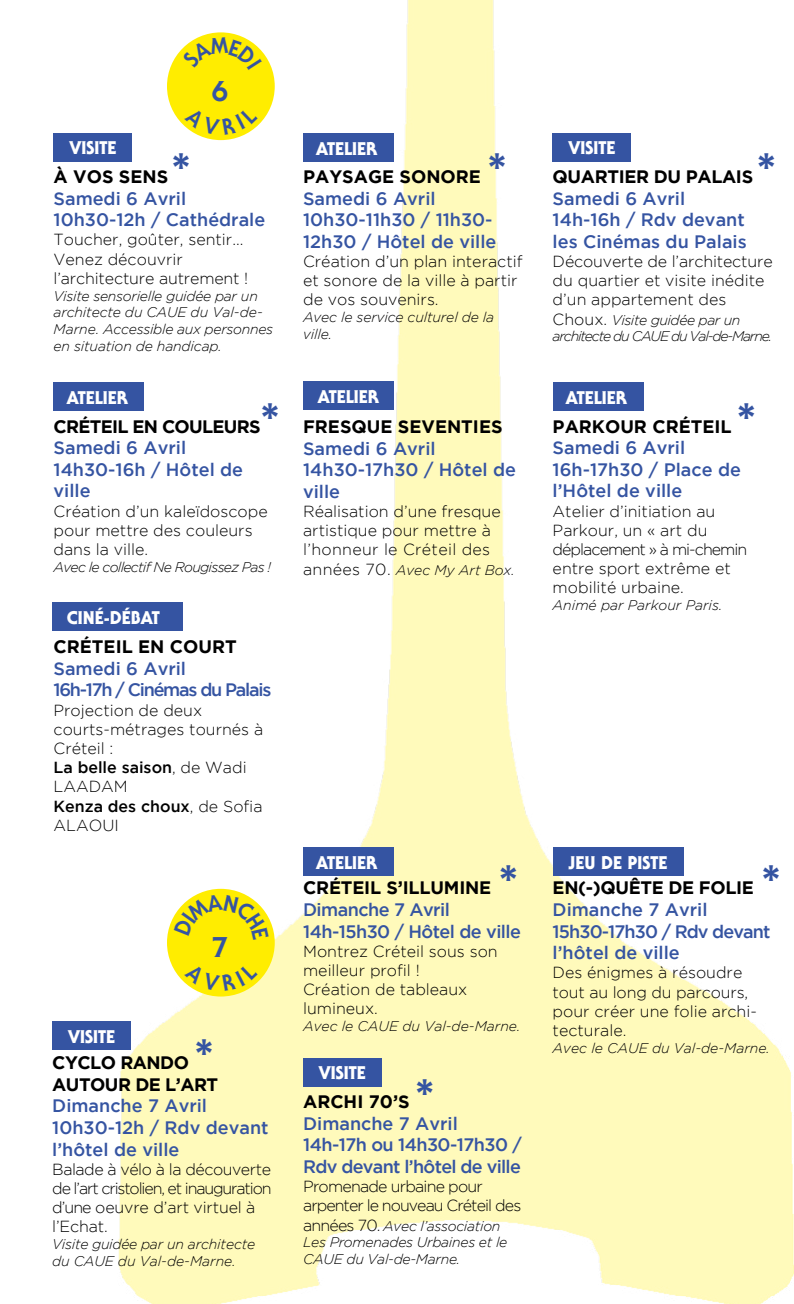
<style>
.page{position:relative;width:794px;height:1304px;background:#fff}
.page>*{position:absolute;margin:0;border:0;box-sizing:border-box;transform-origin:0 0}
.t1{font:700 48px "Gotham";color:#3554a2}
.t2{font:800 28px "Serif Gothic";color:#3554a2}
.t3{font:500 18px/21.6px "Gotham";color:#3554a2}
.t4{font:700 18px "Gotham";letter-spacing:-.01em;color:#000}
.t5{font:800 18px "Serif Gothic";color:#fff}
.t6{font:500 18px/21.6px "Gotham";letter-spacing:-.03em;color:#3554a2}
.t7{font:500 18px/21.6px "Gotham";color:#3554a1}
.t8{font:500 18px/21.6px "Gotham";letter-spacing:-.03em;color:#3554a1}
.t9{font:500 18px/21.6px "Gotham";letter-spacing:-.07em;color:#3554a2}
.t10{font:700 18px/21.6px "Gotham";letter-spacing:-.03em;color:#000}
.t11{font:700 18px "Gotham";letter-spacing:-.04em;color:#000}
.t12{font:300 16px/19.2px "Gotham";color:#000}
.t13{font:300 16px/19.2px "Gotham";letter-spacing:-.03em;color:#000}
.t14{font:300 16px/19.2px "Gotham";letter-spacing:-.06em;color:#000}
.t15{font:italic 300 14px/16.8px "Gotham";letter-spacing:-.02em;color:#000}
.t16{font:italic 300 14px "Gotham";color:#000}
.t17{font:italic 300 14px/16.8px "Gotham";letter-spacing:-.08em;color:#000}
.t18{font:italic 300 14px "Gotham";letter-spacing:-.05em;color:#000}
.s1{font-style:normal;font-size:16px}
.s2{font-weight:500}
</style>
<div class="page">
<img style="left:52px;top:0;width:742px;height:1304px">
<div style="left:167px;top:889px;width:108px;height:108px;background:#ffed00;border-radius:50%"></div>
<div style="left:54px;top:133px;width:78px;height:28px;background:#3554a2"></div>
<div style="left:303px;top:133px;width:91px;height:28px;background:#3554a2"></div>
<div style="left:303px;top:382px;width:91px;height:28px;background:#3554a2"></div>
<div style="left:54px;top:382px;width:90px;height:28px;background:#3554a2"></div>
<div style="left:552px;top:383px;width:91px;height:28px;background:#3554a2"></div>
<div style="left:52px;top:603px;width:131px;height:28px;background:#3554a2"></div>
<div style="left:303px;top:1058px;width:79px;height:28px;background:#3554a2"></div>
<div style="left:303px;top:847px;width:91px;height:28px;background:#3554a2"></div>
<div style="left:552px;top:847px;width:131px;height:28px;background:#3554a2"></div>
<div style="left:52px;top:1022px;width:79px;height:28px;background:#3554a2"></div>
<div style="left:167px;top:32px;width:108px;height:108px;background:#ffed00;border-radius:50%"></div>
<div style="left:552px;top:133px;width:79px;height:28px;background:#3554a2"></div>
<svg style="left:174px;top:894px;width:95px;height:25px"></svg>
<svg style="left:184px;top:982px;width:74px;height:9px"></svg>
<svg style="left:182px;top:38px;width:80px;height:14px"></svg>
<svg style="left:184px;top:125px;width:74px;height:10px"></svg>
<h2 class="t2" style="left:211px;top:74px;width:19px">6</h2>
<p class="t5" style="left:69px;top:136px;width:48px">VISITE</p>
<p class="t4" style="left:54px;top:166px;width:116px">À VOS SENS</p>
<p class="t3" style="left:54px;top:187px;width:213px">Samedi 6 Avril<br>10h30-12h / Cathédrale</p>
<p class="t12" style="left:54px;top:230px;width:196px">Toucher, goûter, sentir...<br>Venez découvrir l’architecture autrement !</p>
<p class="t15" style="left:54px;top:287px;width:221px">Visite sensorielle guidée par un architecte du CAUE du Val-de-<br>Marne. Accessible aux personnes en situation de handicap.</p>
<p class="t5" style="left:568px;top:136px;width:48px">VISITE</p>
<p class="t4" style="left:552px;top:166px;width:202px">QUARTIER DU PALAIS</p>
<p class="t3" style="left:552px;top:187px;width:196px">Samedi 6 Avril<br>14h-16h / Rdv devant les Cinémas du Palais</p>
<p class="t12" style="left:552px;top:252px;width:222px">Découverte de l’architecture du quartier et visite inédite d’un appartement des</p>
<p class="t17" style="left:552px;top:311px;width:221px"><span class="s1">Choux.</span> Visite guidée par un architecte du CAUE du Val-de-Marne.</p>
<p class="t5" style="left:316px;top:137px;width:63px">ATELIER</p>
<h1 class="t1" style="left:171px;top:143px;width:22px">*</h1>
<h1 class="t1" style="left:487px;top:143px;width:22px">*</h1>
<h1 class="t1" style="left:756px;top:143px;width:22px">*</h1>
<p class="t4" style="left:303px;top:166px;width:179px">PAYSAGE SONORE</p>
<p class="t3" style="left:303px;top:187px;width:195px">Samedi 6 Avril<br>10h30-11h30 / 11h30-<br>12h30 / Hôtel de ville</p>
<p class="t12" style="left:303px;top:252px;width:221px">Création d’un plan interactif et sonore de la ville à partir de vos souvenirs.</p>
<p class="t15" style="left:303px;top:309px;width:193px">Avec le service culturel de la ville.</p>
<p class="t5" style="left:318px;top:386px;width:63px">ATELIER</p>
<p class="t5" style="left:67px;top:386px;width:63px">ATELIER</p>
<p class="t5" style="left:565px;top:386px;width:63px">ATELIER</p>
<h1 class="t1" style="left:260px;top:392px;width:22px">*</h1>
<h1 class="t1" style="left:736px;top:392px;width:22px">*</h1>
<p class="t4" style="left:552px;top:416px;width:180px">PARKOUR CRÉTEIL</p>
<p class="t3" style="left:552px;top:437px;width:190px">Samedi 6 Avril<br>16h-17h30 / Place de l’Hôtel de ville</p>
<p class="t12" style="left:552px;top:501px;width:196px">Atelier d’initiation au<br>Parkour, un « art du déplacement » à mi-chemin entre sport extrême et mobilité urbaine.</p>
<p class="t16" style="left:552px;top:598px;width:171px">Animé par Parkour Paris.</p>
<p class="t11" style="left:54px;top:416px;width:208px">CRÉTEIL EN COULEURS</p>
<p class="t3" style="left:54px;top:437px;width:191px">Samedi 6 Avril<br>14h30-16h / Hôtel de ville</p>
<p class="t12" style="left:54px;top:501px;width:216px">Création d’un kaleïdoscope pour mettre des couleurs dans la ville.</p>
<p class="t18" style="left:54px;top:559px;width:219px">Avec le collectif Ne Rougissez Pas !</p>
<p class="t4" style="left:303px;top:416px;width:201px">FRESQUE SEVENTIES</p>
<p class="t3" style="left:303px;top:437px;width:214px">Samedi 6 Avril<br>14h30-17h30 / Hôtel de ville</p>
<p class="t12" style="left:303px;top:502px;width:199px">Réalisation d’une fresque artistique pour mettre à l’honneur le Créteil des</p>
<p class="t16" style="left:303px;top:562px;width:213px"><span class="s1">années 70.</span> Avec My Art Box.</p>
<p class="t5" style="left:67px;top:606px;width:95px">CINÉ-DÉBAT</p>
<p class="t4" style="left:54px;top:636px;width:185px">CRÉTEIL EN COURT</p>
<p class="t9" style="left:54px;top:657px;width:219px">Samedi 6 Avril<br>16h-17h / Cinémas du Palais</p>
<p class="t12" style="left:54px;top:700px;width:211px">Projection de deux courts-métrages tournés à<br>Créteil :<br><span class="s2">La belle saison</span>, de Wadi<br>LAADAM<br><span class="s2">Kenza des choux</span>, de Sofia<br>ALAOUI</p>
<h2 class="t2" style="left:211px;top:930px;width:19px">7</h2>
<p class="t5" style="left:68px;top:1025px;width:48px">VISITE</p>
<h1 class="t1" style="left:194px;top:1029px;width:22px">*</h1>
<p class="t10" style="left:52px;top:1052px;width:167px">CYCLO RANDO<br>AUTOUR DE L’ART</p>
<p class="t3" style="left:52px;top:1095px;width:218px">Dimanche 7 Avril<br>10h30-12h / Rdv devant l’hôtel de ville</p>
<p class="t13" style="left:52px;top:1159px;width:221px">Balade à vélo à la découverte de l’art cristolien, et inauguration d’une oeuvre d’art virtuel à l’Echat.</p>
<p class="t15" style="left:52px;top:1236px;width:205px">Visite guidée par un architecte du CAUE du Val-de-Marne.</p>
<p class="t5" style="left:316px;top:851px;width:63px">ATELIER</p>
<p class="t5" style="left:568px;top:851px;width:100px">JEU DE PISTE</p>
<p class="t4" style="left:552px;top:878px;width:203px">EN(-)QUÊTE DE FOLIE</p>
<p class="t7" style="left:552px;top:898px;width:219px">Dimanche 7 Avril<br>15h30-17h30 / Rdv devant l’hôtel de ville</p>
<p class="t12" style="left:552px;top:963px;width:206px">Des énigmes à résoudre tout au long du parcours, pour créer une folie archi&shy;tecturale.</p>
<p class="t16" style="left:552px;top:1040px;width:219px">Avec le CAUE du Val-de-Marne.</p>
<h1 class="t1" style="left:498px;top:854px;width:22px">*</h1>
<h1 class="t1" style="left:761px;top:854px;width:22px">*</h1>
<p class="t4" style="left:303px;top:878px;width:190px">CRÉTEIL S’ILLUMINE</p>
<p class="t8" style="left:303px;top:898px;width:219px">Dimanche 7 Avril<br>14h-15h30 / Hôtel de ville</p>
<p class="t12" style="left:303px;top:941px;width:196px">Montrez Créteil sous son meilleur profil !<br>Création de tableaux lumineux.</p>
<p class="t16" style="left:303px;top:1019px;width:219px">Avec le CAUE du Val-de-Marne.</p>
<p class="t5" style="left:319px;top:1062px;width:48px">VISITE</p>
<p class="t4" style="left:303px;top:1091px;width:108px">ARCHI 70’S</p>
<p class="t6" style="left:303px;top:1112px;width:220px">Dimanche 7 Avril<br>14h-17h ou 14h30-17h30 /<br>Rdv devant l’hôtel de ville</p>
<p class="t14" style="left:303px;top:1177px;width:220px">Promenade urbaine pour arpenter le nouveau Créteil des</p>
<p class="t15" style="left:303px;top:1217px;width:206px"><span class="s1">années 70.</span> Avec l’association<br>Les Promenades Urbaines et le<br>CAUE du Val-de-Marne.</p>
<h1 class="t1" style="left:415px;top:1068px;width:22px">*</h1>
</div>
